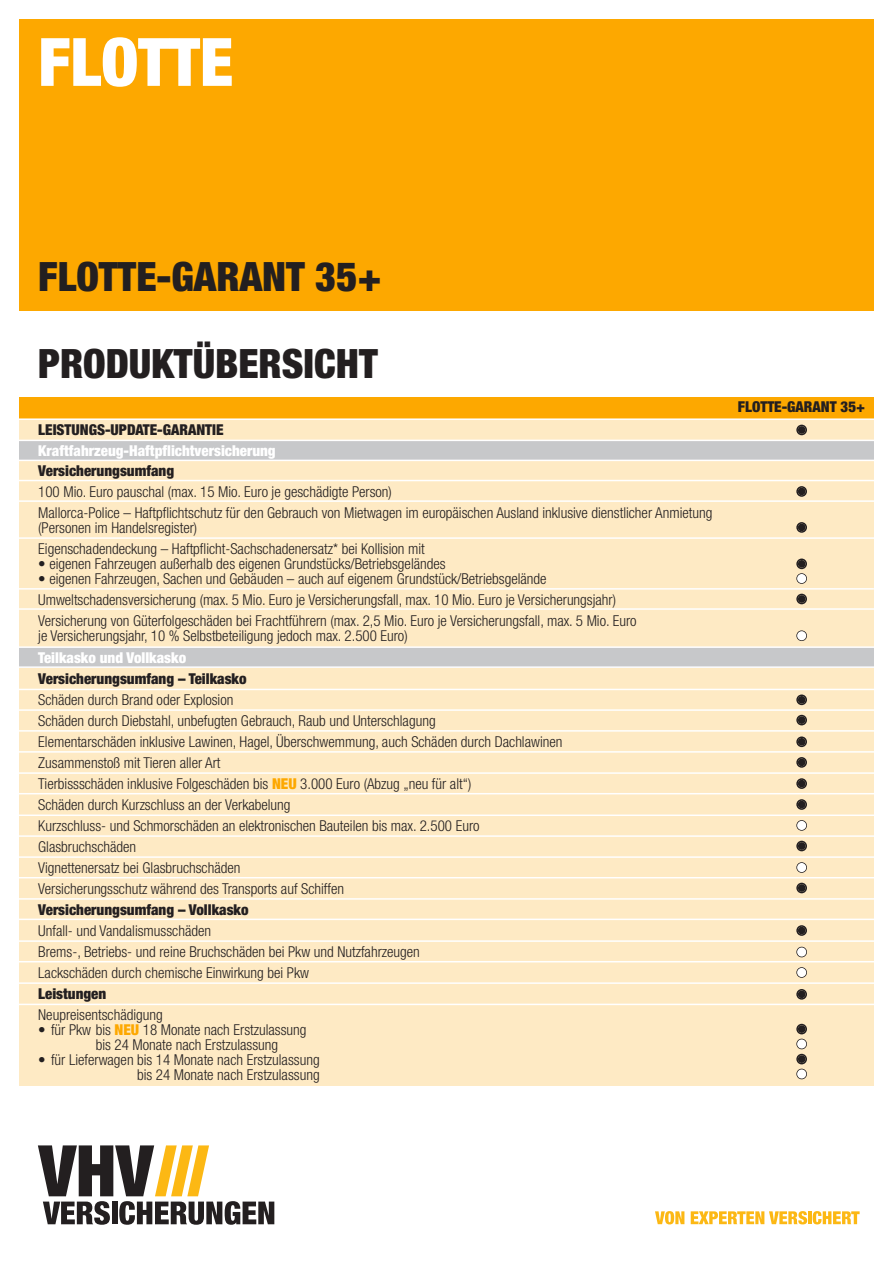
<style>
.page{position:relative;width:893px;height:1263px;background:#fff}
.page>*{position:absolute;margin:0;border:0;box-sizing:border-box;transform-origin:0 0}
.t1{font:900 condensed 66.75px "Helvetica Neue";color:#fff}
.t2{font:900 condensed 40.5px "Helvetica Neue";color:#231f20}
.t3{font:300 condensed 15px/21px "Helvetica Neue";color:#231f20}
.t4{font:900 condensed 15px "Helvetica Neue";color:#231f20}
.t5{font:900 condensed 15px "Helvetica Neue";color:#fff}
.s1{font-weight:900;color:#fda800}
</style>
<div class="page">
<div style="left:19px;top:19px;width:855px;height:292px;background:#fda800"></div>
<div style="left:19px;top:428px;width:855px;height:657px;background:#feeac4"></div>
<div style="left:19px;top:398px;width:855px;height:21px;background:#fda800"></div>
<div style="left:19px;top:420px;width:855px;height:25px;background:#feeac4"></div>
<hr style="left:17px;top:418px;width:858px;height:2px;background:#fff">
<div style="left:19px;top:440px;width:855px;height:21px;background:#c7c8ca"></div>
<svg style="left:38px;top:1145px;width:236px;height:80px"></svg>
<svg style="left:655px;top:1211px;width:29px;height:13px"></svg>
<svg style="left:691px;top:1211px;width:116px;height:13px"></svg>
<hr style="left:808px;top:1211px;width:4px;height:13px;background:#fcb814">
<svg style="left:813px;top:1211px;width:47px;height:13px"></svg>
<div style="left:19px;top:647px;width:855px;height:21px;background:#c7c8ca"></div>
<hr style="left:17px;top:480px;width:858px;height:1px;background:#fff">
<hr style="left:17px;top:500px;width:858px;height:2px;background:#fff">
<hr style="left:17px;top:537px;width:858px;height:2px;background:#fff">
<hr style="left:17px;top:608px;width:858px;height:2px;background:#fff">
<hr style="left:17px;top:689px;width:858px;height:1px;background:#fff">
<hr style="left:17px;top:709px;width:858px;height:2px;background:#fff">
<hr style="left:17px;top:730px;width:858px;height:2px;background:#fff">
<hr style="left:17px;top:751px;width:858px;height:2px;background:#fff">
<hr style="left:17px;top:772px;width:858px;height:2px;background:#fff">
<hr style="left:17px;top:793px;width:858px;height:1px;background:#fff">
<hr style="left:17px;top:814px;width:858px;height:2px;background:#fff">
<hr style="left:17px;top:835px;width:858px;height:2px;background:#fff">
<hr style="left:17px;top:856px;width:858px;height:2px;background:#fff">
<hr style="left:17px;top:877px;width:858px;height:1px;background:#fff">
<hr style="left:17px;top:898px;width:858px;height:2px;background:#fff">
<hr style="left:17px;top:918px;width:858px;height:2px;background:#fff">
<hr style="left:17px;top:940px;width:858px;height:2px;background:#fff">
<hr style="left:17px;top:961px;width:858px;height:1px;background:#fff">
<hr style="left:17px;top:982px;width:858px;height:2px;background:#fff">
<hr style="left:17px;top:1004px;width:858px;height:1px;background:#fff">
<hr style="left:16px;top:588px;width:858px;height:2px;background:#fff">
<svg style="left:796px;top:425px;width:11px;height:10px"></svg>
<svg style="left:796px;top:486px;width:11px;height:11px"></svg>
<svg style="left:796px;top:522px;width:11px;height:11px"></svg>
<svg style="left:796px;top:558px;width:11px;height:11px"></svg>
<div style="left:797px;top:574px;width:10px;height:9px;background:#fff;border-radius:50%"></div>
<div style="left:796px;top:573px;width:11px;height:11px;border:2px solid #231f20;border-radius:50%"></div>
<svg style="left:796px;top:594px;width:11px;height:10px"></svg>
<div style="left:797px;top:631px;width:10px;height:10px;background:#fff;border-radius:50%"></div>
<div style="left:796px;top:630px;width:11px;height:11px;border:2px solid #231f20;border-radius:50%"></div>
<svg style="left:796px;top:694px;width:11px;height:11px"></svg>
<svg style="left:796px;top:715px;width:11px;height:10px"></svg>
<svg style="left:796px;top:736px;width:11px;height:11px"></svg>
<svg style="left:796px;top:757px;width:11px;height:11px"></svg>
<svg style="left:796px;top:778px;width:11px;height:11px"></svg>
<svg style="left:796px;top:799px;width:11px;height:11px"></svg>
<div style="left:797px;top:820px;width:10px;height:10px;background:#fff;border-radius:50%"></div>
<div style="left:796px;top:820px;width:11px;height:11px;border:2px solid #231f20;border-radius:50%"></div>
<svg style="left:796px;top:841px;width:11px;height:10px"></svg>
<div style="left:797px;top:862px;width:10px;height:10px;background:#fff;border-radius:50%"></div>
<div style="left:796px;top:862px;width:11px;height:11px;border:2px solid #231f20;border-radius:50%"></div>
<svg style="left:796px;top:925px;width:11px;height:11px"></svg>
<svg style="left:796px;top:883px;width:11px;height:10px"></svg>
<svg style="left:796px;top:989px;width:11px;height:11px"></svg>
<svg style="left:796px;top:1024px;width:11px;height:10px"></svg>
<div style="left:797px;top:947px;width:10px;height:10px;background:#fff;border-radius:50%"></div>
<div style="left:796px;top:947px;width:11px;height:10px;border:2px solid #231f20;border-radius:50%"></div>
<div style="left:797px;top:967px;width:10px;height:10px;background:#fff;border-radius:50%"></div>
<div style="left:796px;top:967px;width:11px;height:11px;border:2px solid #231f20;border-radius:50%"></div>
<div style="left:797px;top:1039px;width:10px;height:10px;background:#fff;border-radius:50%"></div>
<div style="left:796px;top:1039px;width:11px;height:10px;border:2px solid #231f20;border-radius:50%"></div>
<svg style="left:796px;top:1054px;width:11px;height:10px"></svg>
<div style="left:797px;top:1069px;width:10px;height:10px;background:#fff;border-radius:50%"></div>
<div style="left:796px;top:1069px;width:11px;height:10px;border:2px solid #231f20;border-radius:50%"></div>
<hr style="left:17px;top:440px;width:858px;height:1px;background:#fff">
<hr style="left:17px;top:460px;width:858px;height:1px;background:#fff">
<hr style="left:17px;top:646px;width:858px;height:2px;background:#fff">
<hr style="left:17px;top:666px;width:858px;height:2px;background:#fff">
<h1 class="t1" style="left:38px;top:38px;width:197px">FLOTTE</h1>
<h2 class="t2" style="left:38px;top:262px;width:345px">FLOTTE-GARANT 35+</h2>
<h2 class="t2" style="left:38px;top:349px;width:341px">PRODUKTÜBERSICHT</h2>
<p class="t4" style="left:38px;top:425px;width:187px">LEISTUNGS-UPDATE-GARANTIE</p>
<p class="t5" style="left:38px;top:445px;width:239px">Kraftfahrzeug-Haftpflichtversicherung</p>
<p class="t4" style="left:38px;top:465px;width:137px">Versicherungsumfang</p>
<p class="t3" style="left:38px;top:482px;width:676px">100 Mio. Euro pauschal (max. 15 Mio. Euro je geschädigte Person)<br>Mallorca-Police – Haftpflichtschutz für den Gebrauch von Mietwagen im europäischen Ausland inklusive dienstlicher Anmietung</p>
<p class="t3" style="left:38px;top:518px;width:388px">(Personen im Handelsregister)<br>Eigenschadendeckung – Haftpflicht-Sachschadenersatz* bei Kollision mit</p>
<p class="t3" style="left:38px;top:554px;width:409px">• eigenen Fahrzeugen außerhalb des eigenen Grundstücks/Betriebsgeländes</p>
<p class="t3" style="left:38px;top:569px;width:600px">• eigenen Fahrzeugen, Sachen und Gebäuden – auch auf eigenem Grundstück/Betriebsgelände<br>Umweltschadensversicherung (max. 5 Mio. Euro je Versicherungsfall, max. 10 Mio. Euro je Versicherungsjahr)<br>Versicherung von Güterfolgeschäden bei Frachtführern (max. 2,5 Mio. Euro je Versicherungsfall, max. 5 Mio. Euro</p>
<p class="t3" style="left:38px;top:626px;width:371px">je Versicherungsjahr, 10 % Selbstbeteiligung jedoch max. 2.500 Euro)</p>
<p class="t4" style="left:38px;top:673px;width:210px">Versicherungsumfang – Teilkasko</p>
<p class="t3" style="left:38px;top:691px;width:526px">Schäden durch Brand oder Explosion<br>Schäden durch Diebstahl, unbefugten Gebrauch, Raub und Unterschlagung<br>Elementarschäden inklusive Lawinen, Hagel, Überschwemmung, auch Schäden durch Dachlawinen Zusammenstoß mit Tieren aller Art<br>Tierbissschäden inklusive Folgeschäden bis <span class="s1">NEU</span> 3.000 Euro (Abzug „neu für alt“)<br>Schäden durch Kurzschluss an der Verkabelung<br>Kurzschluss- und Schmorschäden an elektronischen Bauteilen bis max. 2.500 Euro Glasbruchschäden<br>Vignettenersatz bei Glasbruchschäden<br>Versicherungsschutz während des Transports auf Schiffen</p>
<p class="t4" style="left:38px;top:904px;width:212px">Versicherungsumfang – Vollkasko</p>
<p class="t3" style="left:38px;top:922px;width:383px">Unfall- und Vandalismusschäden<br>Brems-, Betriebs- und reine Bruchschäden bei Pkw und Nutzfahrzeugen<br>Lackschäden durch chemische Einwirkung bei Pkw</p>
<p class="t4" style="left:38px;top:988px;width:70px">Leistungen</p>
<p class="t3" style="left:38px;top:1005px;width:126px">Neupreisentschädigung</p>
<p class="t3" style="left:96px;top:1023px;width:212px;line-height:15px;text-indent:-57px">• für Pkw bis <span class="s1">NEU</span> 18 Monate nach Erstzulassung bis 24 Monate nach Erstzulassung</p>
<p class="t3" style="left:38px;top:1053px;width:283px;line-height:15px;text-align:right">• für Lieferwagen bis 14 Monate nach Erstzulassung bis 24 Monate nach Erstzulassung</p>
<p class="t5" style="left:38px;top:652px;width:149px">Teilkasko und Vollkasko</p>
<p class="t4" style="left:738px;top:402px;width:129px">FLOTTE-GARANT 35+</p>
</div>
